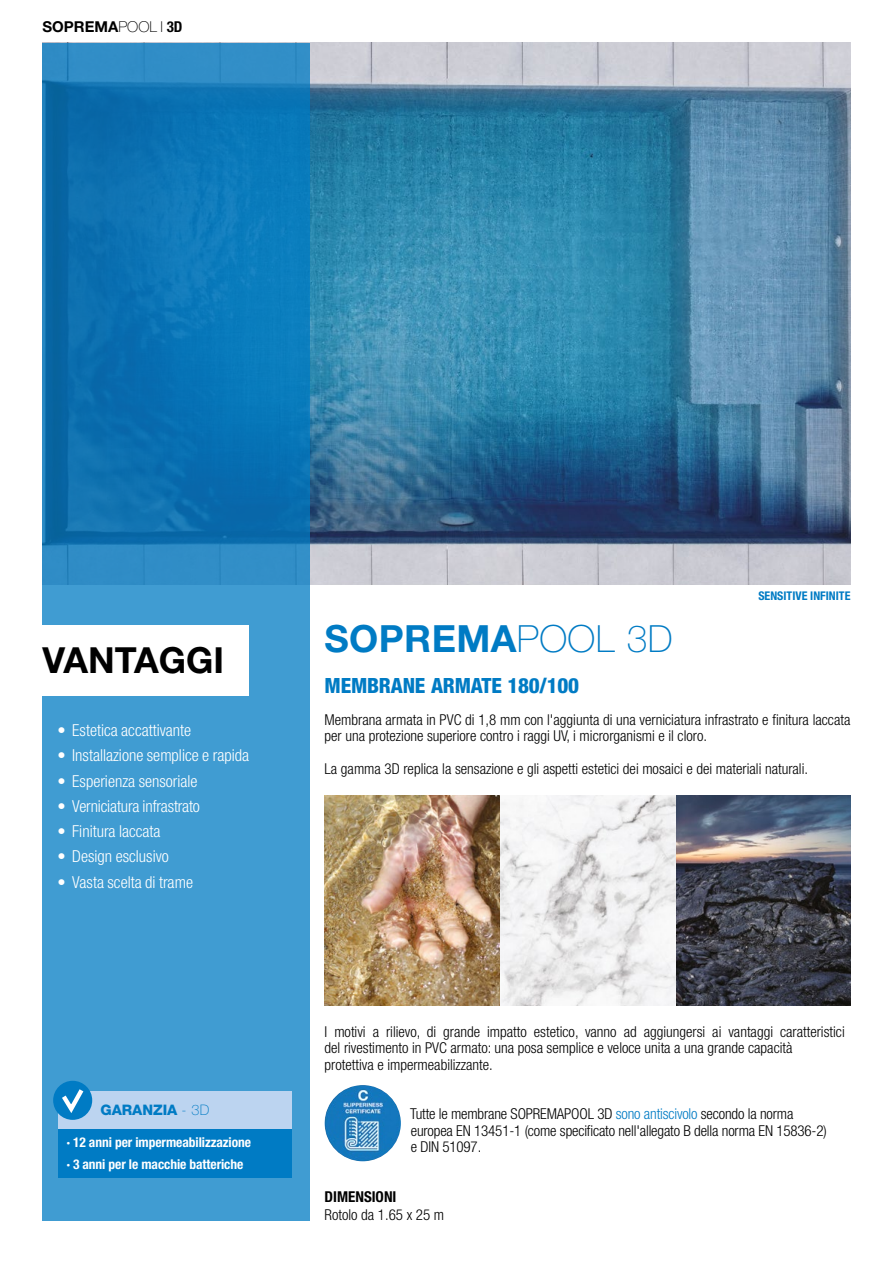
<style>
.page{position:relative;width:893px;height:1263px;background:#fff}
.page>*{position:absolute;margin:0;border:0;box-sizing:border-box;transform-origin:0 0}
.t1{font:700 37.5px "Helvetica Neue LT Std";letter-spacing:.01em;color:#007bc4}
.t2{font:700 36px "Helvetica Neue LT Std";color:#000}
.t3{font:800 condensed 21px "Helvetica Neue LT Std";letter-spacing:-.01em;color:#007bc4}
.t4{font:300 condensed 16.5px "Helvetica Neue LT Std";color:#fff}
.t5{font:300 condensed 15px/16.5px "Helvetica Neue LT Std";color:#000}
.t6{font:700 15px "Helvetica Neue LT Std";color:#000}
.t7{font:700 condensed 15px "Helvetica Neue LT Std";color:#000}
.t8{font:800 14.55px "Helvetica Neue LT Std";letter-spacing:-.005em;color:#007bc4}
.t9{font:700 condensed 13.5px/22px "Helvetica Neue LT Std";letter-spacing:-.005em;color:#fff}
.t10{font:700 condensed 12px "Helvetica Neue LT Std";color:#007bc4}
.s1{font-weight:100}
.s2{font-weight:100;font-stretch:expanded}
.s3{font-stretch:condensed}
.s4{color:#007bc4}
</style>
<div class="page">
<img style="left:325px;top:795px;width:525px;height:210px">
<img style="left:43px;top:42px;width:807px;height:543px">
<svg style="left:43px;top:43px;width:267px;height:1177px;background:#2788c3"></svg>
<img style="left:325px;top:1085px;width:76px;height:76px;border-radius:38px">
<div style="left:0;top:625px;width:248px;height:71px;background:#fff"></div>
<div style="left:58px;top:1129px;width:234px;height:48px;background:#007bc4"></div>
<div style="left:58px;top:1091px;width:234px;height:37px;background:#bcd4f0"></div>
<div style="left:53px;top:1081px;width:39px;height:39px;background:#007bc4;border-radius:50%"></div>
<svg style="left:58px;top:1084px;width:29px;height:33px"></svg>
<p class="t6" style="left:43px;top:18px;width:142px">SOPREMA<span class="s1">POOL</span> <span class="s2">l</span> <span class="s3">3D</span></p>
<h2 class="t2" style="left:43px;top:637px;width:183px">VANTAGGI</h2>
<p class="t4" style="left:57px;top:721px;width:135px">• Estetica accattivante</p>
<p class="t4" style="left:57px;top:746px;width:193px">• Installazione semplice e rapida</p>
<p class="t4" style="left:57px;top:771px;width:142px">• Esperienza sensoriale</p>
<p class="t4" style="left:57px;top:797px;width:144px">• Verniciatura infrastrato</p>
<p class="t4" style="left:57px;top:822px;width:105px">• Finitura laccata</p>
<p class="t4" style="left:57px;top:847px;width:113px">• Design esclusivo</p>
<p class="t4" style="left:57px;top:872px;width:137px">• Vasta scelta di trame</p>
<p class="t8" style="left:101px;top:1101px;width:110px">GARANZIA <span class="s1">- 3D</span></p>
<p class="t9" style="left:67px;top:1131px;width:186px">· 12 anni per impermeabilizzazione · 3 anni per le macchie batteriche</p>
<p class="t10" style="left:758px;top:588px;width:94px">SENSITIVE INFINITE</p>
<h1 class="t1" style="left:325px;top:615px;width:350px">SOPREMA<span class="s1">POOL 3D</span></h1>
<h3 class="t3" style="left:325px;top:673px;width:256px">MEMBRANE ARMATE 180/100</h3>
<p class="t5" style="left:325px;top:711px;width:527px">Membrana armata in PVC di 1,8 mm con l'aggiunta di una verniciatura infrastrato e finitura laccata per una protezione superiore contro i raggi UV, i microrganismi e il cloro.</p>
<p class="t5" style="left:325px;top:760px;width:485px">La gamma 3D replica la sensazione e gli aspetti estetici dei mosaici e dei materiali naturali.</p>
<p class="t5" style="left:325px;top:1023px;width:522px">I motivi a rilievo, di grande impatto estetico, vanno ad aggiungersi ai vantaggi caratteristici del rivestimento in PVC armato: una posa semplice e veloce unita a una grande capacità protettiva e impermeabilizzante.</p>
<p class="t5" style="left:410px;top:1105px;width:418px">Tutte le membrane SOPREMAPOOL 3D <span class="s4">sono antiscivolo</span> secondo la norma europea EN 13451-1 (come specificato nell'allegato B della norma EN 15836-2) e DIN 51097.</p>
<p class="t7" style="left:325px;top:1187px;width:73px">DIMENSIONI</p>
<p class="t5" style="left:325px;top:1207px;width:121px">Rotolo da 1.65 x 25 m</p>
</div>
